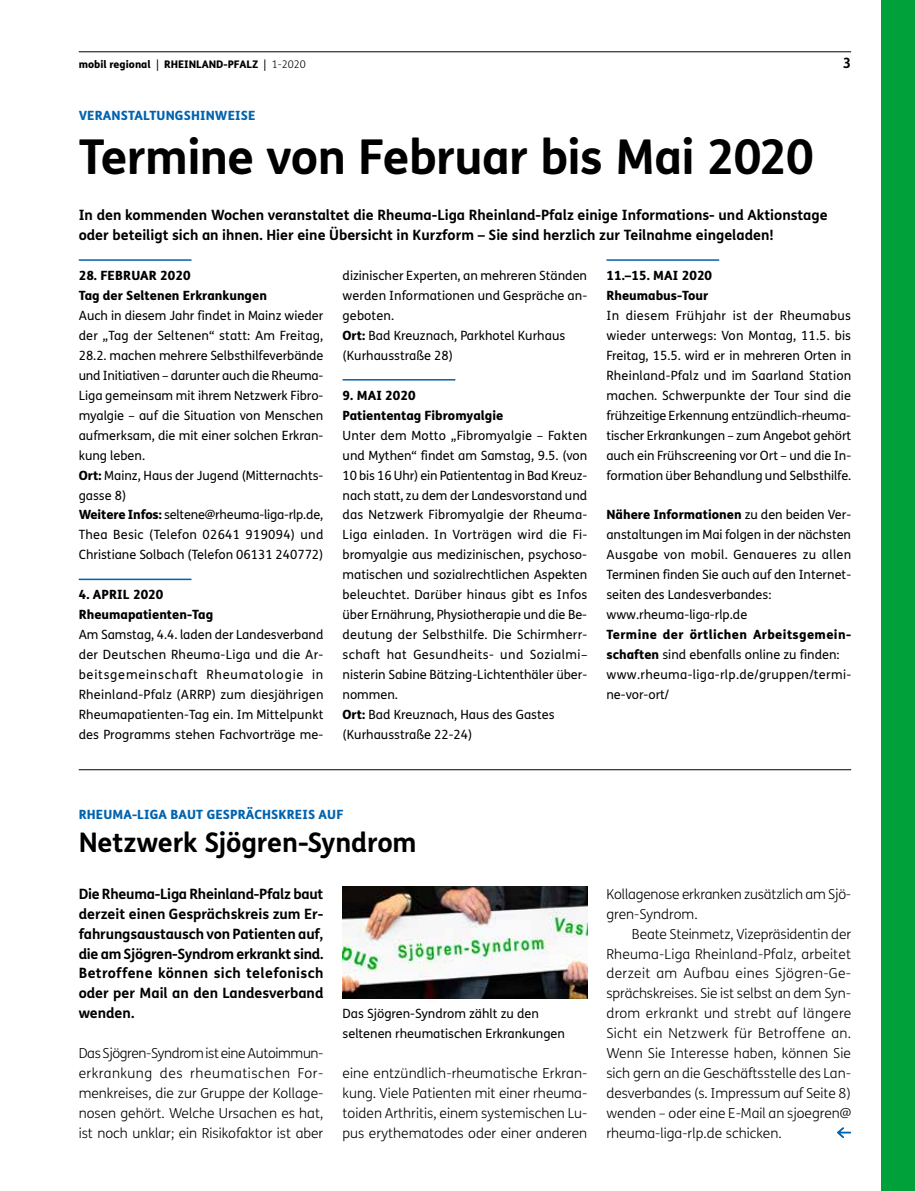
<style>
.page{position:relative;width:915px;height:1191px;background:#fff}
.page>*{position:absolute;margin:0;border:0;box-sizing:border-box;transform-origin:0 0}
.t1{font:700 48px "FS Me";letter-spacing:-.015em;color:#000}
.t2{font:700 27px "FS Me";letter-spacing:-.01em;color:#000}
.t3{font:700 14.25px/20px "FS Me";color:#000}
.t4{font:300 13.8px/20px "FS Me";color:#000;text-align:justify}
.t5{font:12.75px/20px "FS Me";color:#000}
.t6{font:800 12.75px/20px "FS Me";color:#000}
.t7{font:800 12.75px "FS Me";letter-spacing:.01em;color:#0063af}
.t8{font:800 10.5px "FS Me";color:#000}
.s1{font-weight:400}
.s2{font-weight:300}
.s3{font-weight:800}
</style>
<div class="page">
<hr style="left:79px;top:51px;width:771px;height:1px;background:#000">
<div style="left:880px;top:0;width:34px;height:1191px;background:#00a13a"></div>
<hr style="left:79px;top:769px;width:771px;height:1px;background:#000">
<hr style="left:79px;top:259px;width:112px;height:2px;background:#0063af">
<hr style="left:79px;top:578px;width:112px;height:2px;background:#0063af">
<hr style="left:342px;top:379px;width:113px;height:1px;background:#0063af">
<hr style="left:606px;top:259px;width:113px;height:2px;background:#0063af">
<img style="left:342px;top:887px;width:245px;height:111px">
<svg style="left:837px;top:1127px;width:13px;height:11px"></svg>
<p class="t8" style="left:79px;top:56px;width:229px">mobil regional <span class="s1">|</span> RHEINLAND-PFALZ <span class="s1">|</span> <span class="s2">1-2020</span></p>
<p class="t3" style="left:842px;top:52px;width:10px">3</p>
<p class="t7" style="left:79px;top:106px;width:178px">VERANSTALTUNGSHINWEISE</p>
<h1 class="t1" style="left:79px;top:120px;width:736px">Termine von Februar bis Mai 2020</h1>
<p class="t3" style="left:79px;top:204px;width:750px">In den kommenden Wochen veranstaltet die Rheuma-Liga Rheinland-Pfalz einige Informations- und Aktionstage oder beteiligt sich an ihnen. Hier eine Übersicht in Kurzform – Sie sind herzlich zur Teilnahme eingeladen!</p>
<p class="t6" style="left:79px;top:265px;width:190px">28. FEBRUAR 2020<br>Tag der Seltenen Erkrankungen</p>
<p class="t5" style="left:79px;top:305px;width:246px">Auch in diesem Jahr findet in Mainz wieder der „Tag der Seltenen“ statt: Am Freitag, 28.2. machen mehrere Selbsthilfeverbände und Initiativen – darunter auch die Rheuma-Liga gemeinsam mit ihrem Netzwerk Fibro&shy;myalgie – auf die Situation von Menschen aufmerksam, die mit einer solchen Erkran&shy;kung leben.<br><span class="s3">Ort:</span> Mainz, Haus der Jugend (Mitternachts&shy;gasse 8)<br><span class="s3">Weitere Infos:</span> seltene@rheuma-liga-rlp.de, Thea Besic (Telefon 02641 919094) und Christiane Solbach (Telefon 06131 240772)</p>
<p class="t6" style="left:79px;top:584px;width:136px">4. APRIL 2020<br>Rheumapatienten-Tag</p>
<p class="t5" style="left:79px;top:624px;width:246px;text-align:justify">Am Samstag, 4.4. laden der Landesverband der Deutschen Rheuma-Liga und die Ar&shy;beitsgemeinschaft Rheumatologie in Rheinland-Pfalz (ARRP) zum diesjährigen Rheumapatienten-Tag ein. Im Mittelpunkt des Programms stehen Fachvorträge me-</p>
<p class="t5" style="left:342px;top:265px;width:246px">dizinischer Experten, an mehreren Ständen werden Informationen und Gespräche an&shy;geboten.<br><span class="s3">Ort:</span> Bad Kreuznach, Parkhotel Kurhaus (Kurhausstraße 28)</p>
<p class="t6" style="left:342px;top:384px;width:162px">9. MAI 2020<br>Patiententag Fibromyalgie</p>
<p class="t5" style="left:342px;top:425px;width:246px">Unter dem Motto „Fibromyalgie – Fakten und Mythen“ findet am Samstag, 9.5. (von 10 bis 16 Uhr) ein Patiententag in Bad Kreuz&shy;nach statt, zu dem der Landesvorstand und das Netzwerk Fibromyalgie der Rheuma-Liga einladen. In Vorträgen wird die Fi&shy;bromyalgie aus medizinischen, psychoso&shy;matischen und sozialrechtlichen Aspekten beleuchtet. Darüber hinaus gibt es Infos über Ernährung, Physiotherapie und die Be&shy;deutung der Selbsthilfe. Die Schirmherr&shy;schaft hat Gesundheits- und Sozialmi– nisterin Sabine Bätzing-Lichtenthäler über&shy;nommen.<br><span class="s3">Ort:</span> Bad Kreuznach, Haus des Gastes (Kurhausstraße 22-24)</p>
<p class="t6" style="left:606px;top:265px;width:107px">11.–15. MAI 2020<br>Rheumabus-Tour</p>
<p class="t5" style="left:606px;top:305px;width:246px;text-align:justify">In diesem Frühjahr ist der Rheumabus wieder unterwegs: Von Montag, 11.5. bis Freitag, 15.5. wird er in mehreren Orten in Rheinland-Pfalz und im Saarland Station machen. Schwerpunkte der Tour sind die frühzeitige Erkennung entzündlich-rheuma&shy;tischer Erkrankungen – zum Angebot gehört auch ein Frühscreening vor Ort – und die In&shy;formation über Behandlung und Selbsthilfe.</p>
<p class="t5" style="left:606px;top:505px;width:246px"><span class="s3">Nähere Informationen</span> zu den beiden Ver&shy;anstaltungen im Mai folgen in der nächsten Ausgabe von mobil. Genaueres zu allen Terminen finden Sie auch auf den Internet&shy;seiten des Landesverbandes: www.rheuma-liga-rlp.de</p>
<p class="t5" style="left:606px;top:624px;width:246px"><span class="s3">Termine der örtlichen Arbeitsgemein&shy;schaften</span> sind ebenfalls online zu finden: www.rheuma-liga-rlp.de/gruppen/termi&shy;ne-vor-ort/</p>
<p class="t7" style="left:79px;top:804px;width:266px">RHEUMA-LIGA BAUT GESPRÄCHSKREIS AUF</p>
<h2 class="t2" style="left:79px;top:821px;width:339px">Netzwerk Sjögren-Syndrom</h2>
<p class="t3" style="left:79px;top:883px;width:246px;text-align:justify">Die Rheuma-Liga Rheinland-Pfalz baut derzeit einen Gesprächskreis zum Er&shy;fahrungsaustausch von Patienten auf, die am Sjögren-Syndrom erkrankt sind.<br>Betroffene können sich telefonisch oder per Mail an den Landesverband wenden.</p>
<p class="t4" style="left:79px;top:1043px;width:246px">Das Sjögren-Syndrom ist eine Autoimmun&shy;erkrankung des rheumatischen For&shy;menkreises, die zur Gruppe der Kollage&shy;nosen gehört. Welche Ursachen es hat, ist noch unklar; ein Risikofaktor ist aber</p>
<p class="t5" style="left:342px;top:1003px;width:224px">Das Sjögren-Syndrom zählt zu den seltenen rheumatischen Erkrankungen</p>
<p class="t4" style="left:342px;top:1063px;width:246px">eine entzündlich-rheumatische Erkran&shy;kung. Viele Patienten mit einer rheuma&shy;toiden Arthritis, einem systemischen Lu&shy;pus erythematodes oder einer anderen</p>
<p class="t4" style="left:606px;top:883px;width:246px">Kollagenose erkranken zusätzlich am Sjö&shy;gren-Syndrom.</p>
<p class="t4" style="left:606px;top:923px;width:246px;text-indent:26px">Beate Steinmetz, Vizepräsidentin der Rheuma-Liga Rheinland-Pfalz, arbeitet derzeit am Aufbau eines Sjögren-Ge&shy;sprächskreises. Sie ist selbst an dem Syn&shy;drom erkrankt und strebt auf längere Sicht ein Netzwerk für Betroffene an.<br>Wenn Sie Interesse haben, können Sie sich gern an die Geschäftsstelle des Lan&shy;desverbandes (s. Impressum auf Seite 8) wenden – oder eine E-Mail an sjoegren@ rheuma-liga-rlp.de schicken.</p>
</div>
